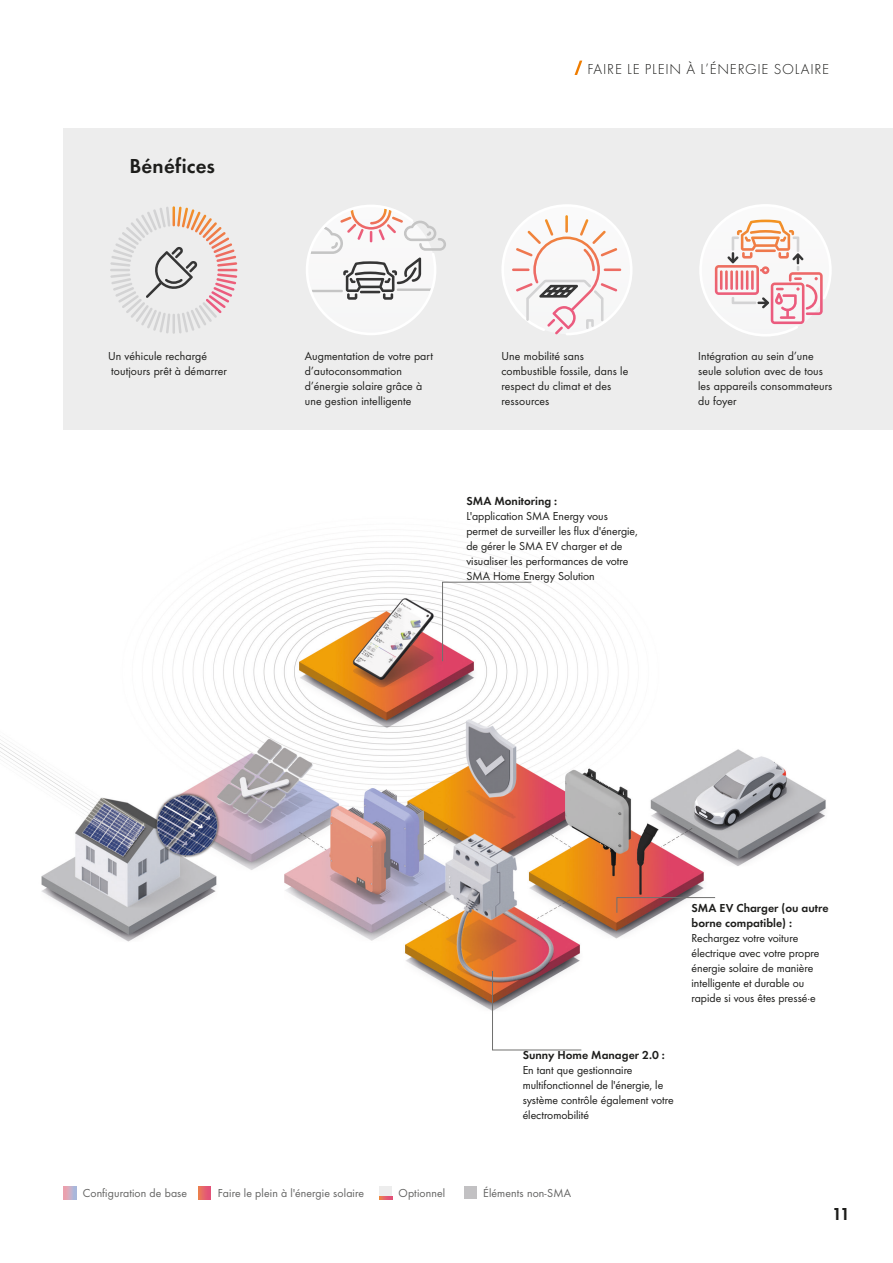
<style>
.page{position:relative;width:893px;height:1263px;background:#fff}
.page>*{position:absolute;margin:0;border:0;box-sizing:border-box;transform-origin:0 0}
.t1{font:600 21px "SMA Futura";letter-spacing:.01em;color:#1d1d1b}
.t2{font:600 18px "SMA Futura";color:#1d1d1b}
.t3{font:300 15px "SMA Futura";letter-spacing:.05em;color:#1d1d1b}
.t4{font:12px/15px "SMA Futura";color:#1d1d1b}
.t5{font:12px "SMA Futura";letter-spacing:.01em;color:#646463}
.t6{font:600 12px/15px "SMA Futura";color:#1d1d1b}
</style>
<div class="page">
<div style="left:64px;top:128px;width:829px;height:301px;background:#ededed"></div>
<svg style="left:574px;top:61px;width:8px;height:14px"></svg>
<hr style="left:173px;top:314px;width:2px;height:20px;background:#d3d3d4">
<svg style="left:110px;top:206px;width:127px;height:127px"></svg>
<svg style="left:306px;top:205px;width:140px;height:130px"></svg>
<svg style="left:502px;top:204px;width:130px;height:131px"></svg>
<svg style="left:699px;top:204px;width:133px;height:132px"></svg>
<img style="left:0;top:538px;width:826px;height:513px">
<svg style="left:442px;top:582px;width:90px;height:80px"></svg>
<svg style="left:616px;top:897px;width:100px;height:16px"></svg>
<svg style="left:492px;top:970px;width:90px;height:80px"></svg>
<svg style="left:198px;top:1186px;width:13px;height:13px"></svg>
<div style="left:379px;top:1186px;width:13px;height:13px;background:#ededed"></div>
<svg style="left:64px;top:1186px;width:13px;height:13px"></svg>
<svg style="left:379px;top:1196px;width:13px;height:3px"></svg>
<div style="left:464px;top:1186px;width:13px;height:13px;background:#c2c1c3"></div>
<h1 class="t1" style="left:129px;top:151px;width:87px">Bénéfices</h1>
<p class="t3" style="left:588px;top:59px;width:243px">FAIRE LE PLEIN À L’ÉNERGIE SOLAIRE</p>
<p class="t4" style="left:108px;top:347px;width:120px">Un véhicule rechargé toutjours prêt à démarrer</p>
<p class="t4" style="left:305px;top:347px;width:130px">Augmentation de votre part d’autoconsommation d’énergie solaire grâce à une gestion intelligente</p>
<p class="t4" style="left:501px;top:347px;width:128px">Une mobilité sans combustible fossile, dans le respect du climat et des ressources</p>
<p class="t4" style="left:698px;top:347px;width:136px">Intégration au sein d’une seule solution avec de tous les appareils consommateurs du foyer</p>
<p class="t6" style="left:466px;top:493px;width:92px">SMA Monitoring :</p>
<p class="t4" style="left:466px;top:508px;width:173px">L'application SMA Energy vous permet de surveiller les flux d'énergie, de gérer le SMA EV charger et de visualiser les performances de votre<br>SMA Home Energy Solution</p>
<p class="t6" style="left:691px;top:899px;width:139px">SMA EV Charger (ou autre borne compatible) :</p>
<p class="t4" style="left:691px;top:929px;width:129px">Rechargez votre voiture électrique avec votre propre énergie solaire de manière intelligente et durable ou rapide si vous êtes pressé·e</p>
<p class="t6" style="left:523px;top:1047px;width:144px">Sunny Home Manager 2.0 :</p>
<p class="t4" style="left:523px;top:1062px;width:153px">En tant que gestionnaire multifonctionnel de l'énergie, le système contrôle également votre électromobilité</p>
<p class="t5" style="left:83px;top:1185px;width:106px">Configuration de base</p>
<p class="t5" style="left:218px;top:1185px;width:148px">Faire le plein à l'énergie solaire</p>
<p class="t5" style="left:399px;top:1185px;width:48px">Optionnel</p>
<p class="t5" style="left:483px;top:1185px;width:89px">Éléments non-SMA</p>
<h2 class="t2" style="left:832px;top:1202px;width:20px">11</h2>
</div>
